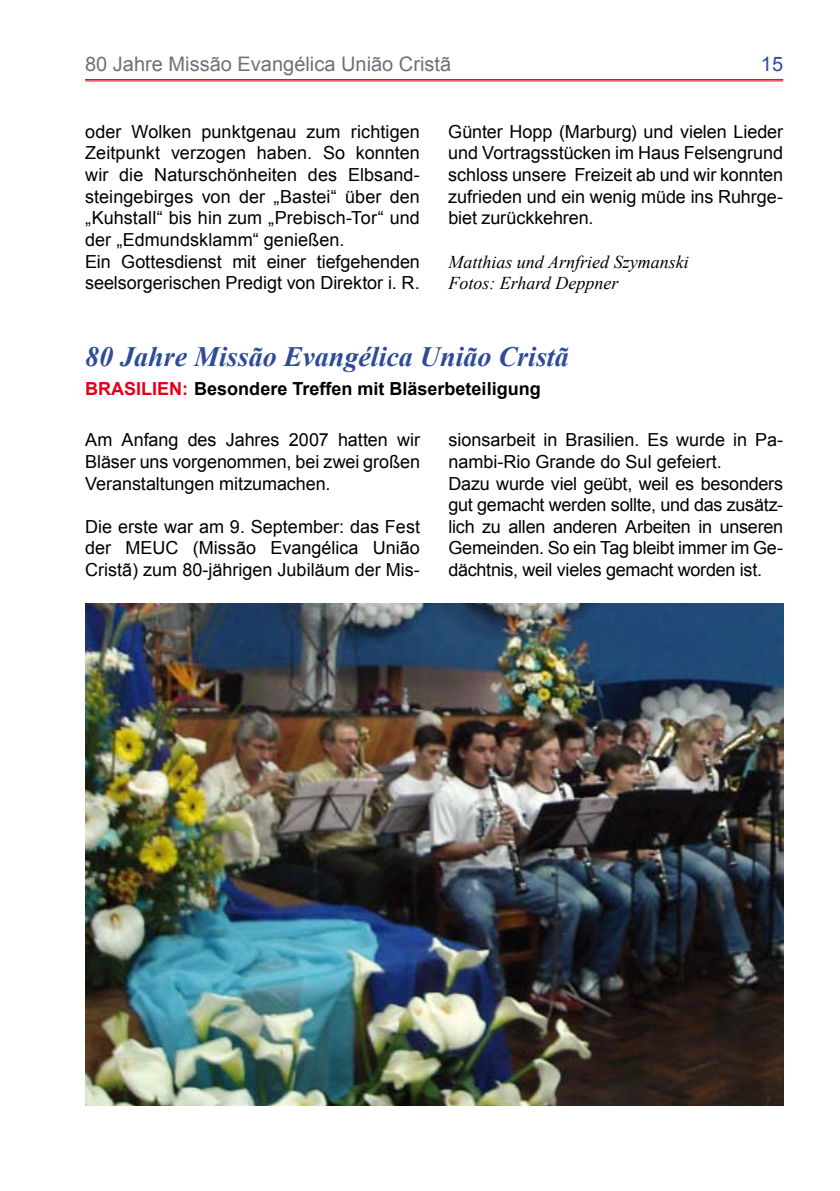
<style>
.page{position:relative;width:840px;height:1191px;background:#fff}
.page>*{position:absolute;margin:0;border:0;box-sizing:border-box;transform-origin:0 0}
.t1{font:italic 700 28px "Times New Roman";color:#2d4b98}
.t2{font:20px "Arial";color:#707173}
.t3{font:20px "Arial";color:#2d4b98}
.t4{font:18px/21.6px "Arial";color:#000;text-align:justify}
.t5{font:italic 18px/21.6px "Times New Roman";color:#000}
.t6{font:700 18px "Arial";color:#000}
.s1{color:#e2001a}
</style>
<div class="page">
<hr style="left:85px;top:79px;width:697px;height:1px;background:#e2001a">
<hr style="left:85px;top:80px;width:697px;height:1px;background:#e2001a">
<img style="left:85px;top:603px;width:697px;height:503px">
<p class="t2" style="left:85px;top:51px;width:367px">80 Jahre Missão Evangélica União Cristã</p>
<p class="t3" style="left:760px;top:51px;width:24px">15</p>
<p class="t4" style="left:85px;top:121px;width:336px;text-align:left">oder Wolken punktgenau zum richtigen Zeitpunkt verzogen haben. So konnten wir die Naturschönheiten des Elbsand&shy;steingebirges von der „Bastei“ über den „Kuhstall“ bis hin zum „Prebisch-Tor“ und der „Edmundsklamm“ genießen.<br>Ein Gottesdienst mit einer tiefgehenden seelsorgerischen Predigt von Direktor i. R.</p>
<p class="t4" style="left:448px;top:121px;width:336px">Günter Hopp (Marburg) und vielen Lieder und Vortragsstücken im Haus Felsengrund schloss unsere Freizeit ab und wir konnten zufrieden und ein wenig müde ins Ruhrge&shy;biet zurückkehren.</p>
<p class="t5" style="left:448px;top:250px;width:242px">Matthias und Arnfried Szymanski<br>Fotos: Erhard Deppner</p>
<h1 class="t1" style="left:85px;top:337px;width:485px">80 Jahre Missão Evangélica União Cristã</h1>
<p class="t6" style="left:85px;top:377px;width:457px"><span class="s1">BRASILIEN:</span> Besondere Treffen mit Bläserbeteiligung</p>
<p class="t4" style="left:85px;top:429px;width:336px">Am Anfang des Jahres 2007 hatten wir Bläser uns vorgenommen, bei zwei großen Veranstaltungen mitzumachen.</p>
<p class="t4" style="left:85px;top:516px;width:336px">Die erste war am 9. September: das Fest der MEUC (Missão Evangélica União Cristã) zum 80-jährigen Jubiläum der Mis-</p>
<p class="t4" style="left:448px;top:429px;width:336px;text-align:left">sionsarbeit in Brasilien. Es wurde in Pa&shy;nambi-Rio Grande do Sul gefeiert.<br>Dazu wurde viel geübt, weil es besonders gut gemacht werden sollte, und das zusätz&shy;lich zu allen anderen Arbeiten in unseren Gemeinden. So ein Tag bleibt immer im Ge&shy;dächtnis, weil vieles gemacht worden ist.</p>
</div>
